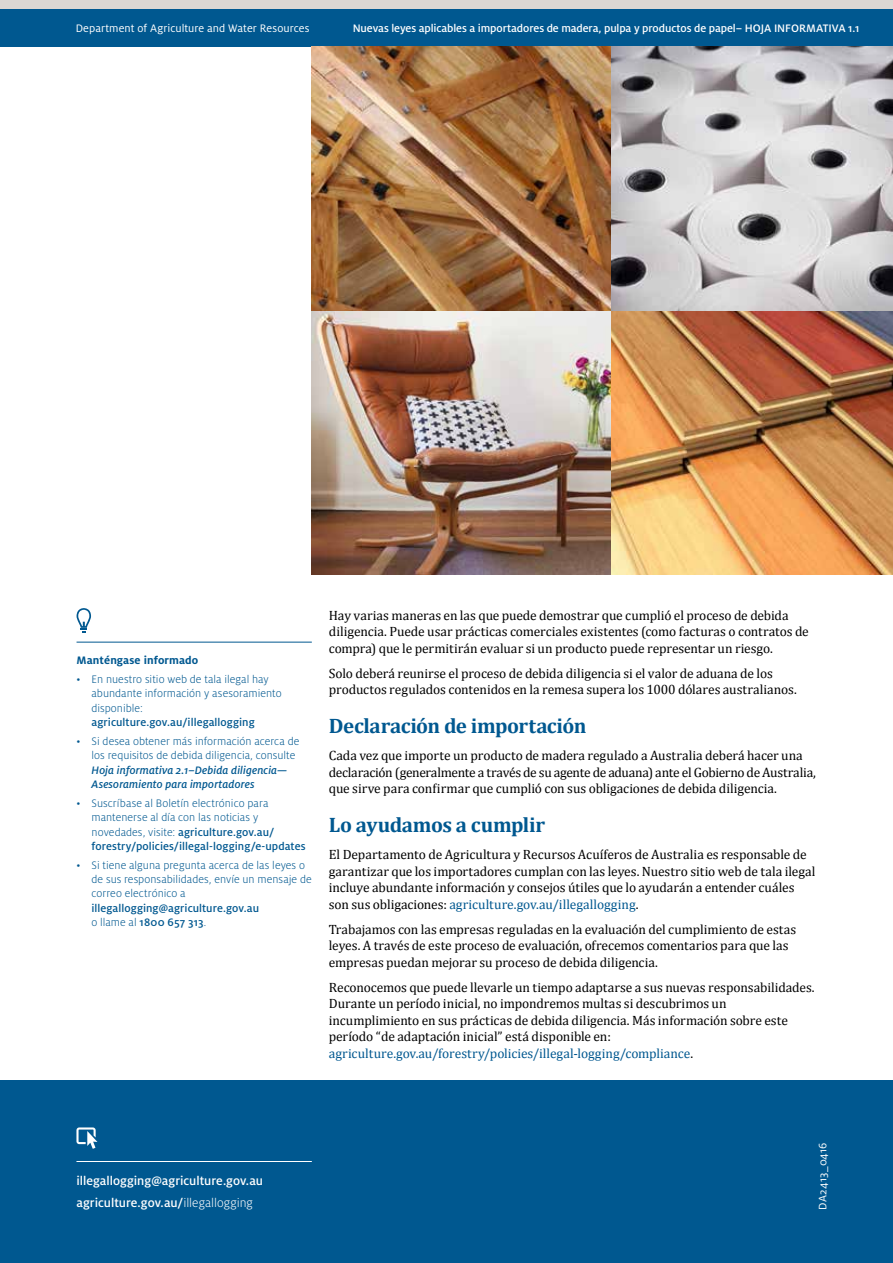
<style>
.page{position:relative;width:893px;height:1263px;background:#fff}
.page>*{position:absolute;margin:0;border:0;box-sizing:border-box;transform-origin:0 0}
.t1{font:700 21px "Cambria";letter-spacing:-.015em;color:#005890}
.t2{font:13.5px/16.5px "Cambria";letter-spacing:-.005em;color:#000}
.t3{font:500 13.5px/22.5px "Milo Pro";color:#fff}
.t4{font:300 12px/14.4px "Milo Pro";letter-spacing:.005em;color:#005890}
.t5{font:500 12px/14.4px "Milo Pro";letter-spacing:.005em;color:#005890}
.t6{font:500 12px "Milo Pro";letter-spacing:-.005em;color:#fff}
.t7{font:italic 500 12px/14.4px "Milo Pro";letter-spacing:.005em;color:#005890}
.t8{font:12px "Milo Pro";letter-spacing:.005em;color:#fff}
.t9{font:700 12px "Milo Pro";letter-spacing:.01em;color:#005890}
.s1{font-weight:500}
.s2{font-weight:300}
.s3{color:#005890}
</style>
<div class="page">
<div style="left:0;top:9px;width:893px;height:38px;background:#005890"></div>
<div style="left:0;top:0;width:893px;height:9px;background:#dbd7d3"></div>
<div style="left:0;top:1080px;width:893px;height:183px;background:#005890"></div>
<hr style="left:76px;top:1161px;width:236px;height:1px;background:#fff">
<svg style="left:76px;top:1127px;width:21px;height:22px"></svg>
<hr style="left:77px;top:642px;width:235px;height:1px;background:#005890">
<svg style="left:77px;top:608px;width:14px;height:25px"></svg>
<img style="left:312px;top:47px;width:581px;height:527px">
<p class="t8" style="left:76px;top:22px;width:235px">Department of Agriculture and Water Resources</p>
<p class="t6" style="left:353px;top:22px;width:508px">Nuevas leyes aplicables a importadores de madera, pulpa y productos de papel– HOJA INFORMATIVA 1.1</p>
<p class="t9" style="left:77px;top:654px;width:123px">Manténgase informado</p>
<p class="t4" style="left:92px;top:672px;width:192px;text-indent:-15px">• En nuestro sitio web de tala ilegal hay abundante información y asesoramiento disponible:</p>
<p class="t5" style="left:92px;top:715px;width:165px">agriculture.gov.au/illegallogging</p>
<p class="t4" style="left:92px;top:734px;width:209px;text-indent:-15px">• Si desea obtener más información acerca de los requisitos de debida diligencia, consulte</p>
<p class="t7" style="left:92px;top:763px;width:197px">Hoja informativa 2.1–Debida diligencia—<br>Asesoramiento para importadores</p>
<p class="t4" style="left:92px;top:796px;width:216px;text-indent:-15px">• Suscríbase al Boletín electrónico para mantenerse al día con las noticias y novedades, visite: <span class="s1">agriculture.gov.au/ forestry/policies/illegal-logging/e-updates</span></p>
<p class="t4" style="left:92px;top:858px;width:222px;text-indent:-15px">• Si tiene alguna pregunta acerca de las leyes o de sus responsabilidades, envíe un mensaje de correo electrónico a</p>
<p class="t5" style="left:92px;top:901px;width:169px">illegallogging@agriculture.gov.au <span class="s2">o llame al</span> 1800 657 313<span class="s2">.</span></p>
<p class="t2" style="left:329px;top:607px;width:482px">Hay varias maneras en las que puede demostrar que cumplió el proceso de debida diligencia. Puede usar prácticas comerciales existentes (como facturas o contratos de compra) que le permitirán evaluar si un producto puede representar un riesgo.</p>
<p class="t2" style="left:329px;top:665px;width:469px">Solo deberá reunirse el proceso de debida diligencia si el valor de aduana de los productos regulados contenidos en la remesa supera los 1000 dólares australianos.</p>
<h1 class="t1" style="left:329px;top:711px;width:259px">Declaración de importación</h1>
<p class="t2" style="left:329px;top:747px;width:489px">Cada vez que importe un producto de madera regulado a Australia deberá hacer una declaración (generalmente a través de su agente de aduana) ante el Gobierno de Australia, que sirve para confirmar que cumplió con sus obligaciones de debida diligencia.</p>
<h1 class="t1" style="left:329px;top:810px;width:218px">Lo ayudamos a cumplir</h1>
<p class="t2" style="left:329px;top:846px;width:488px">El Departamento de Agricultura y Recursos Acuíferos de Australia es responsable de garantizar que los importadores cumplan con las leyes. Nuestro sitio web de tala ilegal incluye abundante información y consejos útiles que lo ayudarán a entender cuáles son sus obligaciones: <span class="s3">agriculture.gov.au/illegallogging</span>.</p>
<p class="t2" style="left:329px;top:921px;width:469px">Trabajamos con las empresas reguladas en la evaluación del cumplimiento de estas leyes. A través de este proceso de evaluación, ofrecemos comentarios para que las empresas puedan mejorar su proceso de debida diligencia.</p>
<p class="t2" style="left:329px;top:979px;width:487px">Reconocemos que puede llevarle un tiempo adaptarse a sus nuevas responsabilidades.<br>Durante un período inicial, no impondremos multas si descubrimos un incumplimiento en sus prácticas de debida diligencia. Más información sobre este período “de adaptación inicial” está disponible en: <span class="s3">agriculture.gov.au/forestry/policies/illegal-logging/compliance</span>.</p>
<p class="t3" style="left:76px;top:1169px;width:188px">illegallogging@agriculture.gov.au agriculture.gov.au/<span class="s2">illegallogging</span></p>
<p class="t8" style="left:816px;top:1209px;width:69px;rotate:-90deg">DA2413_0416</p>
</div>
